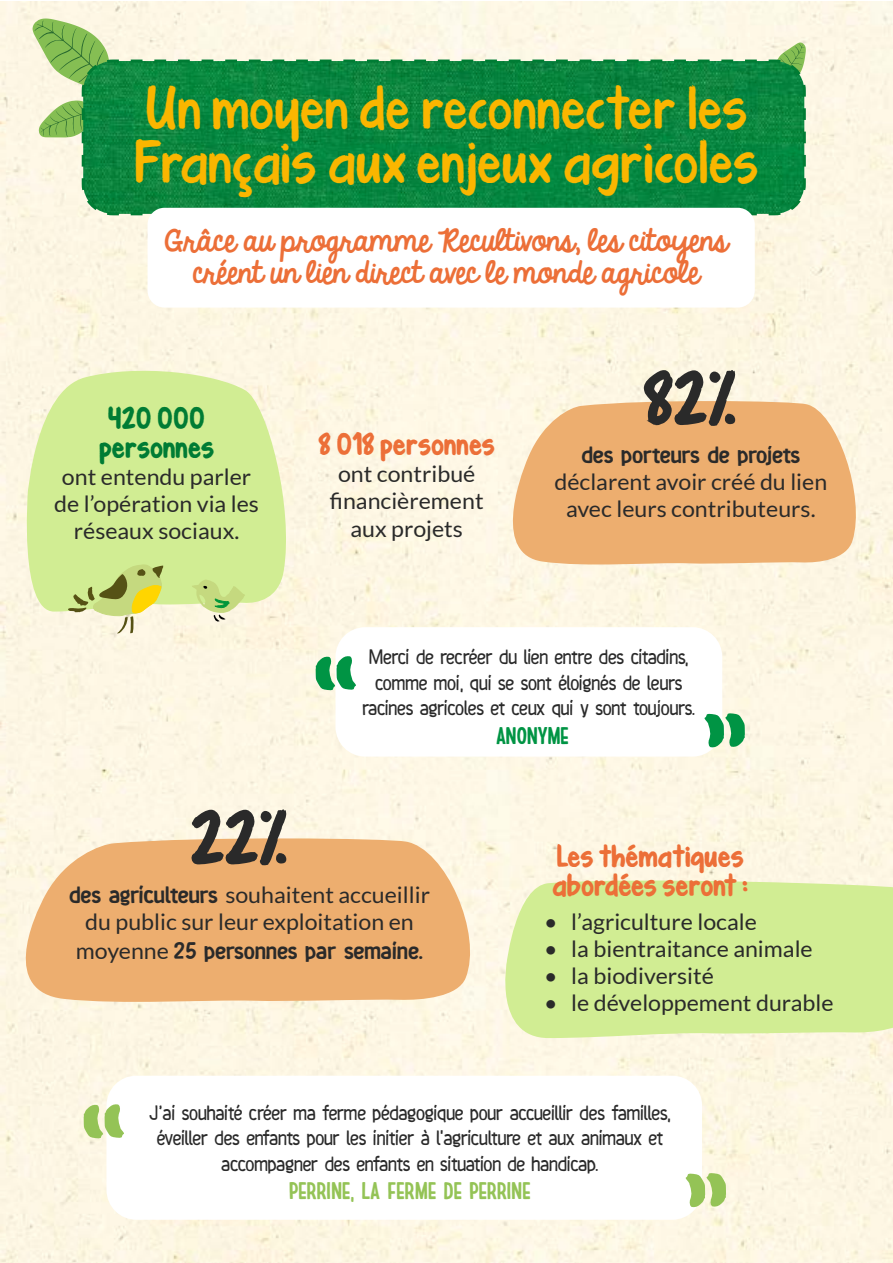
<style>
.page{position:relative;width:893px;height:1263px;background:#fff}
.page>*{position:absolute;margin:0;border:0;box-sizing:border-box;transform-origin:0 0}
.t1{font:108px "KG Turning Tables Bledina";color:#94c356}
.t2{font:108px "KG Turning Tables Bledina";color:#009444}
.t3{font:700 58.8px "KG Turning Tables Bledina";color:#2a2a2a}
.t4{font:45px/54px "KG Turning Tables Bledina";letter-spacing:.025em;color:#fab600}
.t5{font:27px/32.4px "KG Always A Good Time Bledina Regular";color:#ec6f38;text-align:center}
.t6{font:900 24px "Chimphand Bledina";letter-spacing:-.01em;color:#2a2a2a}
.t7{font:700 24px/28.8px "KG Turning Tables Bledina";letter-spacing:.01em;color:#ec6f38}
.t8{font:900 condensed 24px "Chimphand Bledina";letter-spacing:.01em;color:#94c356}
.t9{font:700 24px/28.8px "KG Turning Tables Bledina";letter-spacing:.01em;color:#007c34;text-align:center}
.t10{font:900 condensed 24px "Chimphand Bledina";color:#009444}
.t11{font:22.5px/27px "Lato";color:#2a2a2a;text-align:center}
.t12{font:700 21px/25.2px "Chimphand Bledina";letter-spacing:-.02em;color:#2a2a2a;text-align:center}
.s1{font-family:"Chimphand Bledina";font-weight:900;font-size:24px}
.s2{font-family:"Lato";font-weight:400;font-size:22.5px}
</style>
<div class="page">
<div style="left:0;top:2px;width:893px;height:1261px;background:#fdf7e4"></div>
<svg style="left:19px;top:364px;width:275px;height:247px;background:#d9eea2"></svg>
<svg style="left:493px;top:876px;width:400px;height:162px;background:#d6ee9d"></svg>
<svg style="left:494px;top:399px;width:372px;height:169px;background:#f0bc85"></svg>
<svg style="left:1px;top:836px;width:482px;height:169px;background:#f0bc85"></svg>
<svg style="left:33px;top:19px;width:84px;height:69px;background:#b4d28f"></svg>
<svg style="left:39px;top:100px;width:41px;height:72px;background:#cbdeaa"></svg>
<svg style="left:772px;top:43px;width:34px;height:15px"></svg>
<svg style="left:80px;top:58px;width:727px;height:159px;background:#108944"></svg>
<div style="left:148px;top:208px;width:607px;height:100px;background:#fff;border-radius:17px"></div>
<div style="left:335px;top:627px;width:387px;height:129px;background:#fff;border-radius:30px"></div>
<svg style="left:68px;top:564px;width:95px;height:70px;background:#d1d78d"></svg>
<svg style="left:192px;top:579px;width:53px;height:42px;background:#cee19d"></svg>
<div style="left:106px;top:1076px;width:596px;height:144px;background:#fff;border-radius:30px"></div>
<h3 class="t4" style="left:135px;top:86px;width:624px">Un moyen de reconnecter les<br>Français aux enjeux agricoles</h3>
<p class="t5" style="left:165px;top:225px;width:564px">Grâce au programme Recultivons, les citoyens créent un lien direct avec le monde agricole</p>
<p class="t9" style="left:99px;top:406px;width:116px">420 000 personnes</p>
<p class="t11" style="left:54px;top:463px;width:206px">ont entendu parler de l’opération via les réseaux sociaux.</p>
<p class="t7" style="left:319px;top:432px;width:178px">8 018 personnes</p>
<p class="t11" style="left:330px;top:459px;width:155px;line-height:27.9px">ont contribué financièrement aux projets</p>
<h2 class="t3" style="left:643px;top:370px;width:97px">82%</h2>
<p class="t6" style="left:581px;top:440px;width:220px">des porteurs de projets</p>
<p class="t11" style="left:554px;top:468px;width:274px">déclarent avoir créé du lien avec leurs contributeurs.</p>
<p class="t12" style="left:362px;top:645px;width:334px">Merci de recréer du lien entre des citadins, comme moi, qui se sont éloignés de leurs racines agricoles et ceux qui y sont toujours.</p>
<p class="t10" style="left:496px;top:720px;width:74px">ANONYME</p>
<h1 class="t2" style="left:360px;top:706px;width:50px;rotate:-180deg">"</h1>
<h1 class="t2" style="left:700px;top:697px;width:50px">"</h1>
<h2 class="t3" style="left:190px;top:810px;width:101px">22%</h2>
<p class="t11" style="left:69px;top:881px;width:362px"><span class="s1">des agriculteurs</span> souhaitent accueillir du public sur leur exploitation en</p>
<p class="t6" style="left:76px;top:936px;width:349px"><span class="s2">moyenne</span> 25 personnes par semaine.</p>
<p class="t7" style="left:552px;top:845px;width:198px">Les thématiques abordées seront :</p>
<p class="t11" style="left:544px;top:908px;width:214px">• l’agriculture locale</p>
<p class="t11" style="left:544px;top:935px;width:270px">• la bientraitance animale</p>
<p class="t11" style="left:544px;top:962px;width:171px">• la biodiversité</p>
<p class="t11" style="left:544px;top:989px;width:291px">• le développement durable</p>
<h1 class="t1" style="left:128px;top:1155px;width:50px;rotate:-180deg">"</h1>
<p class="t12" style="left:149px;top:1101px;width:523px">J’ai souhaité créer ma ferme pédagogique pour accueillir des familles, éveiller des enfants pour les initier à l'agriculture et aux animaux et accompagner des enfants en situation de handicap.</p>
<p class="t8" style="left:289px;top:1175px;width:243px">PERRINE, LA FERME DE PERRINE</p>
<h1 class="t1" style="left:682px;top:1157px;width:50px">"</h1>
</div>
